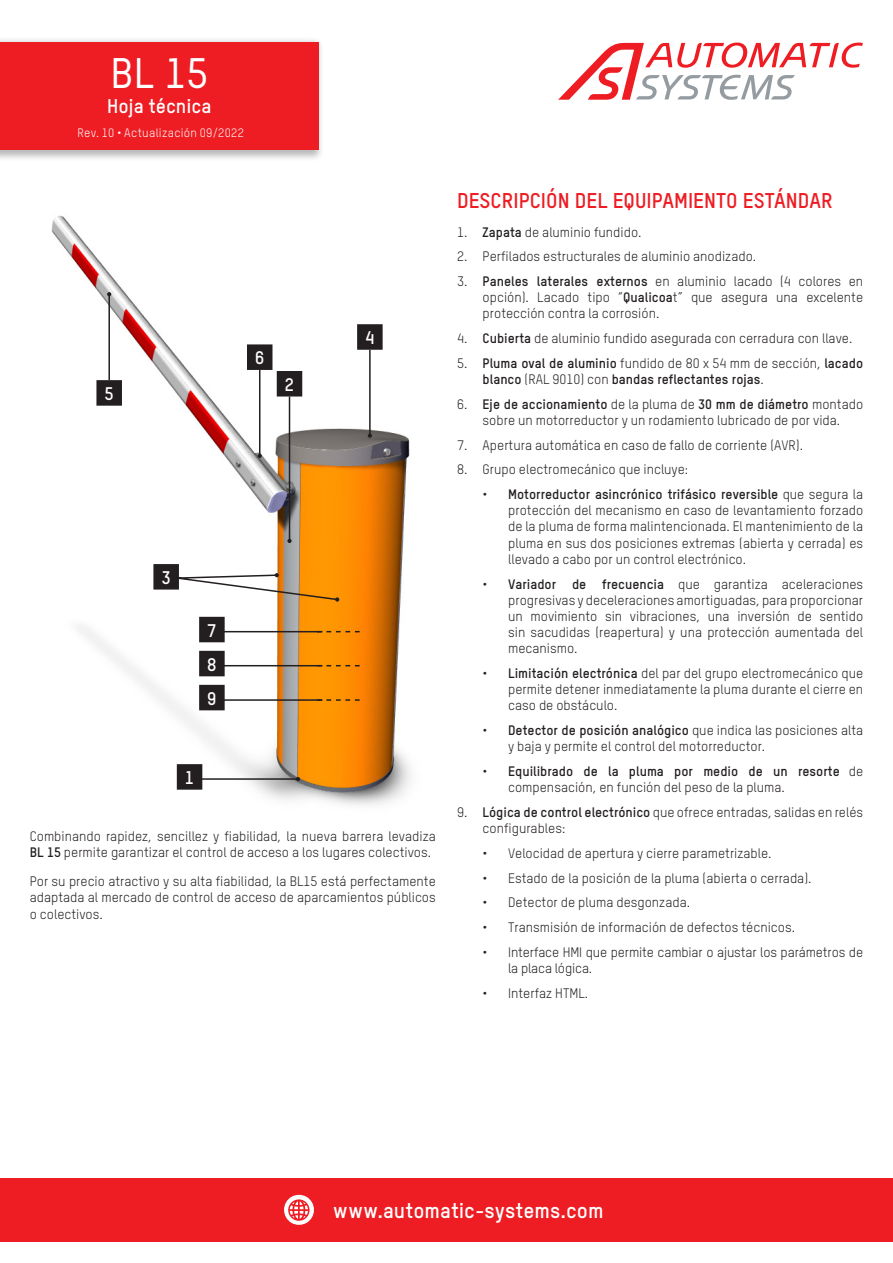
<style>
.page{position:relative;width:893px;height:1263px;background:#fff}
.page>*{position:absolute;margin:0;border:0;box-sizing:border-box;transform-origin:0 0}
.t1{font:500 42px "Oxfam TSTARPRO";color:#fff}
.Titre_1{font:700 21px "Oxfam TSTARPRO";color:#ee1d23}
.t2{font:700 21px "Oxfam TSTARPRO";letter-spacing:.005em;color:#fff}
.t3{font:700 19.5px "Oxfam TSTARPRO";color:#fff}
.bodytexte{font:700 18px "Oxfam TSTARPRO";color:#fff}
.bodytexte-2{font:13.5px/16.2px "Oxfam TSTARPRO";color:#231f20}
.t4{font:700 13.5px/16.2px "Oxfam TSTARPRO";color:#231f20}
.t5{font:12px "Oxfam TSTARPRO";letter-spacing:.025em;color:#fff}
.s1{font-weight:700}
.s2{font-weight:400}
</style>
<div class="page">
<img style="left:51px;top:215px;width:360px;height:590px">
<svg style="left:357px;top:324px;width:26px;height:26px"></svg>
<svg style="left:247px;top:344px;width:55px;height:52px"></svg>
<svg style="left:96px;top:380px;width:26px;height:26px"></svg>
<svg style="left:199px;top:651px;width:26px;height:25px"></svg>
<svg style="left:199px;top:617px;width:26px;height:25px"></svg>
<svg style="left:177px;top:764px;width:25px;height:26px"></svg>
<svg style="left:199px;top:685px;width:26px;height:25px"></svg>
<hr style="left:369px;top:350px;width:2px;height:86px;background:#231f20">
<svg style="left:368px;top:434px;width:4px;height:4px"></svg>
<hr style="left:259px;top:370px;width:1px;height:86px;background:#231f20">
<svg style="left:258px;top:454px;width:4px;height:4px"></svg>
<hr style="left:289px;top:396px;width:1px;height:145px;background:#231f20">
<svg style="left:287px;top:539px;width:5px;height:4px"></svg>
<hr style="left:108px;top:294px;width:2px;height:86px;background:#231f20">
<svg style="left:107px;top:292px;width:4px;height:4px"></svg>
<hr style="left:221px;top:665px;width:101px;height:1px;background:#231f20">
<hr style="left:221px;top:631px;width:101px;height:1px;background:#231f20">
<hr style="left:199px;top:778px;width:99px;height:2px;background:#231f20">
<svg style="left:296px;top:777px;width:4px;height:4px"></svg>
<hr style="left:221px;top:699px;width:101px;height:2px;background:#231f20">
<svg style="left:322px;top:665px;width:38px;height:1px"></svg>
<svg style="left:322px;top:631px;width:38px;height:1px"></svg>
<svg style="left:317px;top:699px;width:43px;height:2px"></svg>
<svg style="left:153px;top:564px;width:186px;height:38px"></svg>
<div style="left:0;top:37px;width:325px;height:125px;background:#444141;opacity:.37"></div>
<div style="left:0;top:43px;width:319px;height:107px;background:#ee1d23"></div>
<svg style="left:558px;top:43px;width:305px;height:57px"></svg>
<div style="left:0;top:1178px;width:893px;height:64px;background:#ee1d23"></div>
<svg style="left:284px;top:1194px;width:30px;height:31px"></svg>
<h1 class="t1" style="left:111px;top:48px;width:99px">BL 15</h1>
<h3 class="t3" style="left:107px;top:94px;width:106px">Hoja técnica</h3>
<p class="t5" style="left:78px;top:126px;width:168px">Rev. 10 • Actualización 09/2022</p>
<p class="bodytexte" style="left:105px;top:382px;width:11px">5</p>
<p class="bodytexte" style="left:255px;top:347px;width:11px">6</p>
<p class="bodytexte" style="left:285px;top:373px;width:11px">2</p>
<p class="bodytexte" style="left:162px;top:566px;width:11px">3</p>
<p class="bodytexte" style="left:207px;top:619px;width:11px">7</p>
<p class="bodytexte" style="left:207px;top:653px;width:11px">8</p>
<p class="bodytexte" style="left:207px;top:687px;width:11px">9</p>
<p class="bodytexte" style="left:185px;top:766px;width:11px">1</p>
<p class="bodytexte" style="left:365px;top:327px;width:11px">4</p>
<p class="bodytexte-2" style="left:30px;top:828px;width:408px">Combinando rapidez, sencillez y fiabilidad, la nueva barrera levadiza<br><span class="s1">BL 15</span> permite garantizar el control de acceso a los lugares colectivos.</p>
<p class="bodytexte-2" style="left:30px;top:873px;width:408px;text-align:justify">Por su precio atractivo y su alta fiabilidad, la BL15 está perfectamente adaptada al mercado de control de acceso de aparcamientos públicos o colectivos.</p>
<p class="Titre_1" style="left:457px;top:187px;width:377px">DESCRIPCIÓN DEL EQUIPAMIENTO ESTÁNDAR</p>
<p class="bodytexte-2" style="left:457px;top:224px;width:186px">1. <span class="s1">Zapata</span> de aluminio fundido.</p>
<p class="bodytexte-2" style="left:457px;top:248px;width:301px">2. Perfilados estructurales de aluminio anodizado.</p>
<p class="bodytexte-2" style="left:483px;top:273px;width:382px;text-align:justify;text-indent:-26px">3. <span class="s1">Paneles laterales externos</span> en aluminio lacado (4 colores en opción). Lacado tipo “<span class="s1">Qualicoa</span>t” que asegura una excelente protección contra la corrosión.</p>
<p class="bodytexte-2" style="left:457px;top:330px;width:397px">4. <span class="s1">Cubierta</span> de aluminio fundido asegurada con cerradura con llave.</p>
<p class="t4" style="left:483px;top:355px;width:382px;text-indent:-26px"><span class="s2">5.</span> Pluma oval de aluminio <span class="s2">fundido de 80 x 54 mm de sección,</span> lacado blanco <span class="s2">(RAL 9010) con</span> bandas reflectantes rojas<span class="s2">.</span></p>
<p class="bodytexte-2" style="left:457px;top:396px;width:408px;text-align:center">6. <span class="s1">Eje de accionamiento</span> de la pluma de <span class="s1">30 mm de diámetro</span> montado sobre un motorreductor y un rodamiento lubricado de por vida.</p>
<p class="bodytexte-2" style="left:457px;top:437px;width:347px">7. Apertura automática en caso de fallo de corriente (AVR).</p>
<p class="bodytexte-2" style="left:457px;top:461px;width:233px">8. Grupo electromecánico que incluye:</p>
<p class="bodytexte-2" style="left:508px;top:486px;width:357px;text-align:justify;text-indent:-26px">• <span class="s1">Motorreductor asincrónico trifásico reversible</span> que segura la protección del mecanismo en caso de levantamiento forzado de la pluma de forma malintencionada. El mantenimiento de la pluma en sus dos posiciones extremas (abierta y cerrada) es llevado a cabo por un control electrónico.</p>
<p class="bodytexte-2" style="left:508px;top:575px;width:357px;text-align:justify;text-indent:-26px">• <span class="s1">Variador de frecuencia</span> que garantiza aceleraciones progresivas y deceleraciones amortiguadas, para proporcionar un movimiento sin vibraciones, una inversión de sentido sin sacudidas (reapertura) y una protección aumentada del mecanismo.</p>
<p class="bodytexte-2" style="left:508px;top:665px;width:357px;text-align:justify;text-indent:-26px">• <span class="s1">Limitación electrónica</span> del par del grupo electromecánico que permite detener inmediatamente la pluma durante el cierre en caso de obstáculo.</p>
<p class="bodytexte-2" style="left:508px;top:722px;width:357px;text-indent:-26px">• <span class="s1">Detector de posición analógico</span> que indica las posiciones alta y baja y permite el control del motorreductor.</p>
<p class="bodytexte-2" style="left:508px;top:763px;width:357px;text-indent:-26px">• <span class="s1">Equilibrado de la pluma por medio de un resorte</span> de compensación, en función del peso de la pluma.</p>
<p class="bodytexte-2" style="left:483px;top:804px;width:382px;text-indent:-26px">9. <span class="s1">Lógica de control electrónico</span> que ofrece entradas, salidas en relés configurables:</p>
<p class="bodytexte-2" style="left:483px;top:845px;width:291px">• Velocidad de apertura y cierre parametrizable.</p>
<p class="bodytexte-2" style="left:483px;top:870px;width:330px">• Estado de la posición de la pluma (abierta o cerrada).</p>
<p class="bodytexte-2" style="left:483px;top:894px;width:209px">• Detector de pluma desgonzada.</p>
<p class="bodytexte-2" style="left:483px;top:919px;width:314px">• Transmisión de información de defectos técnicos.</p>
<p class="bodytexte-2" style="left:508px;top:944px;width:357px;text-indent:-26px">• Interface HMI que permite cambiar o ajustar los parámetros de la placa lógica.</p>
<p class="bodytexte-2" style="left:483px;top:985px;width:107px">• Interfaz HTML.</p>
<h2 class="t2" style="left:333px;top:1198px;width:272px">www.automatic-systems.com</h2>
</div>
